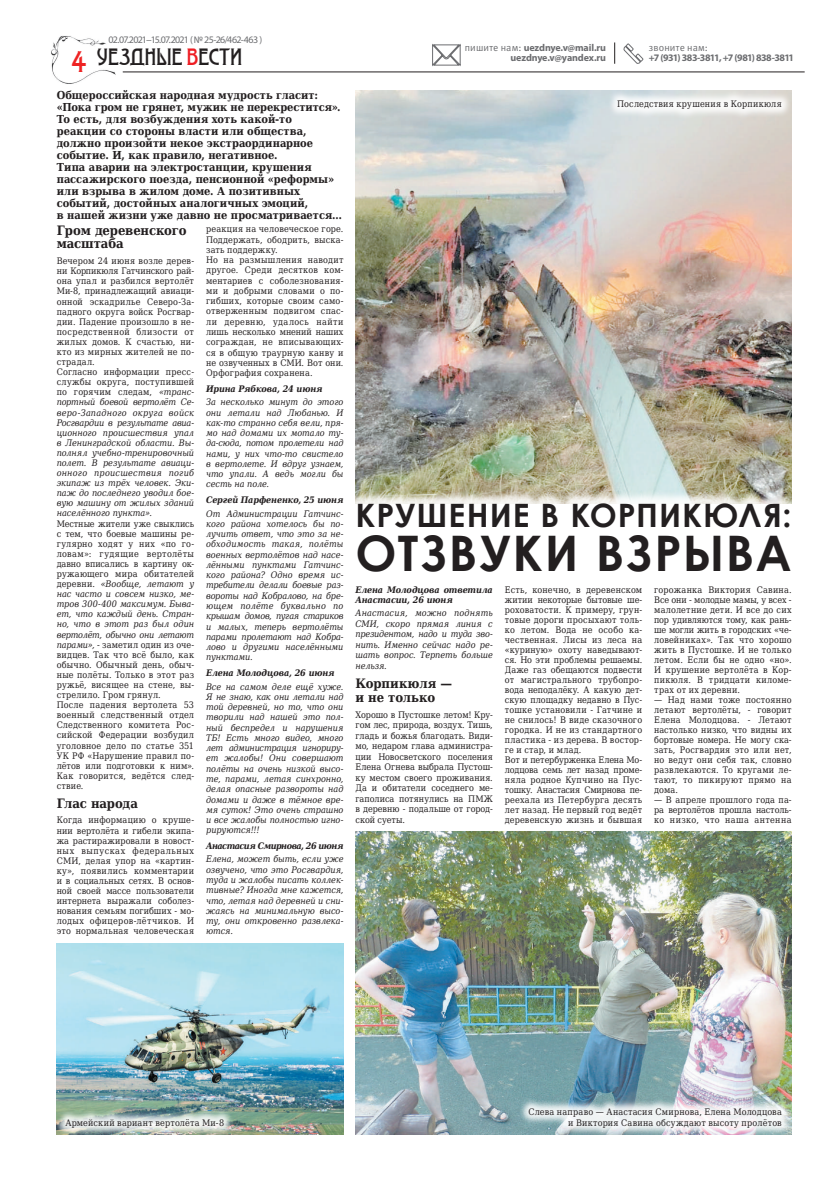
<style>
.page{position:relative;width:820px;height:1191px;background:#fff}
.page>*{position:absolute;margin:0;border:0;box-sizing:border-box;transform-origin:0 0}
.t1{font:700 49px "Century Gothic";letter-spacing:.035em;color:#231f20}
.t2{font:700 32.2px "Century Gothic";letter-spacing:.03em;color:#231f20}
.t3{font:24px "Modernist Three";color:#231f20}
.t4{font:700 13px/13.5px "DejaVu Serif Condensed";letter-spacing:-.01em;color:#231f20}
.t5{font:700 11px/12px "DejaVu Serif Condensed";color:#231f20}
.t6{font:700 10px/10px "Myriad Pro";letter-spacing:-.025em;color:#6c6d70;text-align:right}
.t7{font:10px "Myriad Pro";letter-spacing:-.075em;color:#6c6d70}
.t8{font:700 10px "Myriad Pro";letter-spacing:-.05em;color:#6c6d70}
.t9{font:10px "Meta Pro";letter-spacing:.01em;color:#6c6d70}
.t10{font:9px/10.1px "DejaVu Serif Condensed";letter-spacing:.015em;color:#231f20;text-align:justify}
.t11{font:italic 9px/10.3px "DejaVu Serif Condensed";letter-spacing:-.01em;color:#231f20;text-align:justify}
.t12{font:italic 700 9px/10.5px "DejaVu Serif Condensed";letter-spacing:-.015em;color:#231f20}
.t13{font:italic 700 9px "DejaVu Serif Condensed";letter-spacing:-.055em;color:#231f20}
.s1{font-family:"DejaVu Serif Condensed"}
.s2{font-size:32px;color:#ee2323}
.s3{color:#ee1d23}
.s4{font-family:"Meta Pro";font-weight:400}
.s5{font-style:italic}
</style>
<div class="page">
<img style="left:51px;top:36px;width:64px;height:48px">
<hr style="left:123px;top:71px;width:681px;height:1px;background:#231f20">
<svg style="left:432px;top:44px;width:29px;height:22px"></svg>
<svg style="left:623px;top:43px;width:20px;height:21px"></svg>
<svg style="left:614px;top:42px;width:1px;height:22px"></svg>
<img style="left:355px;top:91px;width:436px;height:399px">
<img style="left:355px;top:831px;width:436px;height:303px">
<img style="left:57px;top:943px;width:286px;height:191px">
<div style="left:518px;top:1097px;width:274px;height:41px;background:#fff;opacity:.89"></div>
<div style="left:55px;top:1108px;width:179px;height:30px;background:#fff;opacity:.89"></div>
<div style="left:607px;top:90px;width:184px;height:30px;background:#fff;opacity:.89"></div>
<p class="t7" style="left:108px;top:34px;width:155px">02.07.2021<span class="s1">‒</span>15.07.2021 ( № 25-26/462-463 )</p>
<h3 class="t3" style="left:71px;top:41px;width:172px"><span class="s2">4</span> УЕЗДНЫЕ <span class="s3">В</span>ЕСТИ</h3>
<p class="t6" style="left:464px;top:42px;width:142px"><span class="s4">пишите нам:</span> uezdnye.v@mail.ru uezdnye.v@yandex.ru</p>
<p class="t9" style="left:648px;top:41px;width:60px">звоните нам:</p>
<p class="t8" style="left:648px;top:51px;width:147px">+7 (931) 383-3811, +7 (981) 838-3811</p>
<p class="t5" style="left:57px;top:89px;width:287px">Общероссийская народная мудрость гласит: «Пока гром не грянет, мужик не перекрестится».<br>То есть, для возбуждения хоть какой-то реакции со стороны власти или общества, должно произойти некое экстраординарное событие. И, как правило, негативное.<br>Типа аварии на электростанции, крушения пассажирского поезда, пенсионной «реформы» или взрыва в жилом доме. А позитивных событий, достойных аналогичных эмоций,<br>в нашей жизни уже давно не просматривается…</p>
<h3 class="t4" style="left:57px;top:224px;width:131px;line-height:13.1px">Гром деревенского масштаба</h3>
<p class="t10" style="left:57px;top:256px;width:139px;text-align:left">Вечером 24 июня возле дерев&shy;ни Корпикюля Гатчинского рай&shy;она упал и разбился вертолёт<br>Ми-8, принадлежащий авиаци&shy;онной эскадрилье Северо-За&shy;падного округа войск Росгвар&shy;дии. Падение произошло в не&shy;посредственной близости от жилых домов. К счастью, ни&shy;кто из мирных жителей не по&shy;страдал.<br>Согласно информации пресс&shy;службы округа, поступившей по горячим следам, <span class="s5">«транс&shy;портный боевой вертолёт Се&shy;веро-Западного округа войск<br>Росгвардии в результате авиа&shy;ционного происшествия упал в Ленинградской области. Вы&shy;полнял учебно-тренировочный полет. В результате авиаци&shy;онного происшествия погиб экипаж из трёх человек. Эки&shy;паж до последнего уводил бое&shy;вую машину от жилых зданий населённого пункта».</span></p>
<p class="t10" style="left:57px;top:518px;width:139px;text-align:left">Местные жители уже свыклись с тем, что боевые машины ре&shy;гулярно ходят у них «по го&shy;ловам»: гудящие вертолёты давно вписались в картину ок&shy;ружающего мира обитателей деревни. <span class="s5">«Вообще, летают у нас часто и совсем низко, ме&shy;тров 300-400 максимум. Быва&shy;ет, что каждый день. Стран&shy;но, что в этот раз был один вертолёт, обычно они летают парами»,</span> - заметил один из оче&shy;видцев. Так что всё было, как обычно. Обычный день, обыч&shy;ные полёты. Только в этот раз ружьё, висящее на стене, вы&shy;стрелило. Гром грянул.<br>После падения вертолета 53 военный следственный отдел<br>Следственного комитета Рос&shy;сийской Федерации возбудил уголовное дело по статье 351<br>УК РФ «Нарушение правил по&shy;лётов или подготовки к ним».<br>Как говорится, ведётся след&shy;ствие.</p>
<h3 class="t4" style="left:57px;top:796px;width:83px">Глас народа</h3>
<p class="t10" style="left:57px;top:815px;width:139px">Когда информацию о круше&shy;нии вертолёта и гибели экипа&shy;жа растиражировали в новост&shy;ных выпусках федеральных СМИ, делая упор на «картин&shy;ку», появились комментарии и в социальных сетях. В основ&shy;ной своей массе пользователи интернета выражали соболез&shy;нования семьям погибших - мо&shy;лодых офицеров-лётчиков. И это нормальная человеческая</p>
<p class="t10" style="left:206px;top:224px;width:139px;text-align:left">реакция на человеческое горе.<br>Поддержать, ободрить, выска&shy;зать поддержку.<br>Но на размышления наводит другое. Среди десятков ком&shy;ментариев с соболезнования&shy;ми и добрыми словами о по&shy;гибших, которые своим само&shy;отверженным подвигом спас&shy;ли деревню, удалось найти лишь несколько мнений наших сограждан, не вписывающих&shy;ся в общую траурную канву и не озвученных в СМИ. Вот они.<br>Орфография сохранена.</p>
<p class="t12" style="left:206px;top:383px;width:118px">Ирина Рябкова, 24 июня</p>
<p class="t11" style="left:206px;top:396px;width:139px">За несколько минут до этого они летали над Любанью. И как-то странно себя вели, пря&shy;мо над домами их мотало ту&shy;да-сюда, потом пролетели над нами, у них что-то свистело в вертолете. И вдруг узнаем, что упали. А ведь могли бы сесть на поле.</p>
<p class="t12" style="left:206px;top:494px;width:139px">Сергей Парфененко, 25 июня</p>
<p class="t11" style="left:206px;top:507px;width:139px">От Администрации Гатчинс&shy;кого района хотелось бы по&shy;лучить ответ, что это за не&shy;обходимость такая, полёты военных вертолётов над насе&shy;лёнными пунктами Гатчинс&shy;кого района? Одно время ис&shy;требители делали боевые раз&shy;вороты над Кобралово, на бре&shy;ющем полёте буквально по крышам домов, пугая стариков и малых, теперь вертолёты парами пролетают над Кобра&shy;лово и другими населёнными пунктами.</p>
<p class="t12" style="left:206px;top:667px;width:130px">Елена Молодцова, 26 июня</p>
<p class="t11" style="left:206px;top:680px;width:139px">Все на самом деле ещё хуже.<br>Я не знаю, как они летали над той деревней, но то, что они творили над нашей это пол&shy;ный беспредел и нарушения ТБ! Есть много видео, много лет администрация игнориру&shy;ет жалобы! Они совершают полёты на очень низкой высо&shy;те, парами, летая синхронно, делая опасные развороты над домами и даже в тёмное вре&shy;мя суток! Это очень страшно и все жалобы полностью игно&shy;рируются!!!</p>
<p class="t13" style="left:206px;top:838px;width:139px">Анастасия Смирнова, 26 июня</p>
<p class="t11" style="left:206px;top:853px;width:139px">Елена, может быть, если уже озвучено, что это Росгвардия, туда и жалобы писать коллек&shy;тивные? Иногда мне кажется, что, летая над деревней и сни&shy;жаясь на минимальную высо&shy;ту, они откровенно развлека&shy;ются.</p>
<p class="t10" style="left:617px;top:98px;width:166px">Последствия крушения в Корпикюля</p>
<h2 class="t2" style="left:355px;top:490px;width:437px">КРУШЕНИЕ В КОРПИКЮЛЯ:</h2>
<h1 class="t1" style="left:355px;top:516px;width:437px">ОТЗВУКИ ВЗРЫВА</h1>
<p class="t12" style="left:355px;top:583px;width:139px">Елена Молодцова ответила<br>Анастасии, 26 июня</p>
<p class="t11" style="left:355px;top:607px;width:139px">Анастасия, можно поднять СМИ, скоро прямая линия с президентом, надо и туда зво&shy;нить. Именно сейчас надо ре&shy;шать вопрос. Терпеть больше нельзя.</p>
<h3 class="t4" style="left:355px;top:676px;width:98px">Корпикюля — и не только</h3>
<p class="t10" style="left:355px;top:709px;width:139px;line-height:10.5px">Хорошо в Пустошке летом! Кру&shy;гом лес, природа, воздух. Тишь, гладь и божья благодать. Види&shy;мо, недаром глава администра&shy;ции Новосветского поселения Елена Огнева выбрала Пустош&shy;ку местом своего проживания.<br>Да и обитатели соседнего ме&shy;гаполиса потянулись на ПМЖ в деревню - подальше от город&shy;ской суеты.</p>
<p class="t10" style="left:504px;top:584px;width:139px;text-align:left">Есть, конечно, в деревенском житии некоторые бытовые ше&shy;роховатости. К примеру, грун&shy;товые дороги просыхают толь&shy;ко летом. Вода не особо ка&shy;чественная. Лисы из леса на «куриную» охоту наведывают&shy;ся. Но эти проблемы решаемы.<br>Даже газ обещаются подвести от магистрального трубопро&shy;вода неподалёку. А какую дет&shy;скую площадку недавно в Пус&shy;тошке установили - Гатчине и не снилось! В виде сказочного городка. И не из стандартного пластика - из дерева. В востор&shy;ге и стар, и млад.<br>Вот и петербурженка Елена Мо&shy;лодцова семь лет назад проме&shy;няла родное Купчино на Пус&shy;тошку. Анастасия Смирнова пе&shy;реехала из Петербурга десять лет назад. Не первый год ведёт деревенскую жизнь и бывшая</p>
<p class="t10" style="left:654px;top:584px;width:139px">горожанка Виктория Савина.<br>Все они - молодые мамы, у всех - малолетние дети. И все до сих пор удивляются тому, как рань&shy;ше могли жить в городских «че&shy;ловейниках». Так что хорошо жить в Пустошке. И не только летом. Если бы не одно «но».<br>И крушение вертолёта в Кор&shy;пикюля. В тридцати киломе&shy;трах от их деревни.</p>
<p class="t10" style="left:654px;top:694px;width:139px">— Над нами тоже постоянно летают вертолёты, - говорит Елена Молодцова. - Летают настолько низко, что видны их бортовые номера. Не могу ска&shy;зать, Росгвардия это или нет, но ведут они себя так, словно развлекаются. То кругами ле&shy;тают, то пикируют прямо на дома.</p>
<p class="t10" style="left:654px;top:794px;width:139px">— В апреле прошлого года па&shy;ра вертолётов прошла настоль&shy;ко низко, что наша антенна</p>
<p class="t10" style="left:528px;top:1106px;width:255px">Слева направо — Анастасия Смирнова, Елена Молодцова</p>
<p class="t10" style="left:65px;top:1117px;width:160px">Армейский вариант вертолёта Ми-8</p>
<p class="t10" style="left:568px;top:1117px;width:215px">и Виктория Савина обсуждают высоту пролётов</p>
</div>
